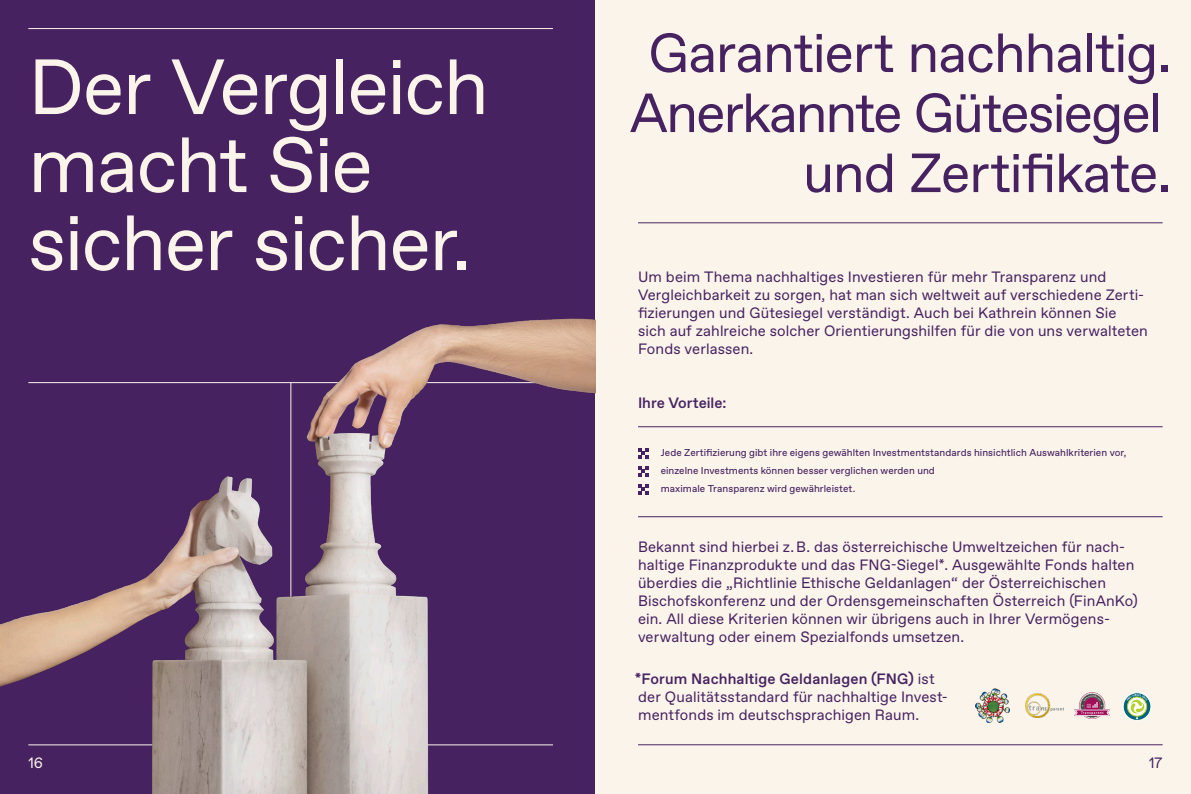
<style>
.page{position:relative;width:1191px;height:794px;background:#fff}
.page>*{position:absolute;margin:0;border:0;box-sizing:border-box;transform-origin:0 0}
.t1{font:78px/78px "ABC Favorit";letter-spacing:-.02em;color:#fbf4eb}
.t2{font:55px/60px "ABC Favorit";letter-spacing:-.025em;color:#472260;text-align:right}
.t3{font:15px/18px "ABC Favorit";letter-spacing:.01em;color:#472260}
.t4{font:500 15px "ABC Favorit";letter-spacing:-.005em;color:#472260}
.t5{font:15px "ABC Favorit";color:#fbf4eb}
.t6{font:10px/18px "ABC Favorit";letter-spacing:.005em;color:#472260}
.s1{font-weight:500}
</style>
<div class="page">
<div style="left:0;top:0;width:595px;height:794px;background:#472260"></div>
<div style="left:595px;top:0;width:596px;height:794px;background:#fbf4eb"></div>
<hr style="left:28px;top:28px;width:525px;height:1px;background:#fbf4eb">
<hr style="left:638px;top:744px;width:524px;height:1px;background:#472260">
<hr style="left:638px;top:426px;width:524px;height:1px;background:#472260">
<hr style="left:638px;top:516px;width:524px;height:1px;background:#472260">
<hr style="left:638px;top:222px;width:524px;height:1px;background:#472260">
<svg style="left:638px;top:448px;width:10px;height:10px"></svg>
<svg style="left:638px;top:484px;width:10px;height:10px"></svg>
<svg style="left:638px;top:466px;width:10px;height:10px"></svg>
<svg style="left:1123px;top:692px;width:28px;height:28px"></svg>
<div style="left:1123px;top:692px;width:28px;height:28px;border:1px solid #fff;border-radius:50%"></div>
<svg style="left:1126px;top:694px;width:21px;height:26px"></svg>
<img style="left:1074px;top:692px;width:35px;height:26px">
<img style="left:1025px;top:693px;width:38px;height:25px">
<img style="left:975px;top:688px;width:34px;height:34px">
<img style="left:0;top:318px;width:595px;height:476px">
<h1 class="t1" style="left:28px;top:50px;width:462px">Der Vergleich macht Sie sicher sicher.</h1>
<p class="t5" style="left:28px;top:754px;width:16px">16</p>
<h2 class="t2" style="left:630px;top:24px;width:542px">Garantiert nachhaltig.<br>Anerkannte Gütesiegel und Zertifikate.</h2>
<p class="t3" style="left:638px;top:268px;width:511px">Um beim Thema nachhaltiges Investieren für mehr Transparenz und Vergleichbarkeit zu sorgen, hat man sich weltweit auf verschiedene Zerti&shy;fizierungen und Gütesiegel verständigt. Auch bei Kathrein können Sie sich auf zahlreiche solcher Orientierungshilfen für die von uns verwalteten Fonds verlassen.</p>
<p class="t4" style="left:638px;top:394px;width:90px">Ihre Vorteile:</p>
<p class="t6" style="left:660px;top:444px;width:467px">Jede Zertifizierung gibt ihre eigens gewählten Investmentstandards hinsichtlich Auswahlkriterien vor, einzelne Investments können besser verglichen werden und<br>maximale Transparenz wird gewährleistet.</p>
<p class="t3" style="left:638px;top:538px;width:501px">Bekannt sind hierbei z. B. das österreichische Umweltzeichen für nach&shy;haltige Finanzprodukte und das FNG-Siegel*. Ausgewählte Fonds halten überdies die „Richtlinie Ethische Geldanlagen“ der Österreichischen Bischofskonferenz und der Ordensgemeinschaften Österreich (FinAnKo) ein. All diese Kriterien können wir übrigens auch in Ihrer Vermögens&shy;verwaltung oder einem Spezialfonds umsetzen.</p>
<p class="t3" style="left:634px;top:670px;width:314px"><span class="s1">*Forum Nachhaltige Geldanlagen (FNG)</span> ist der Qualitätsstandard für nachhaltige Invest&shy;mentfonds im deutschsprachigen Raum.</p>
<p class="t3" style="left:1149px;top:754px;width:15px">17</p>
</div>
